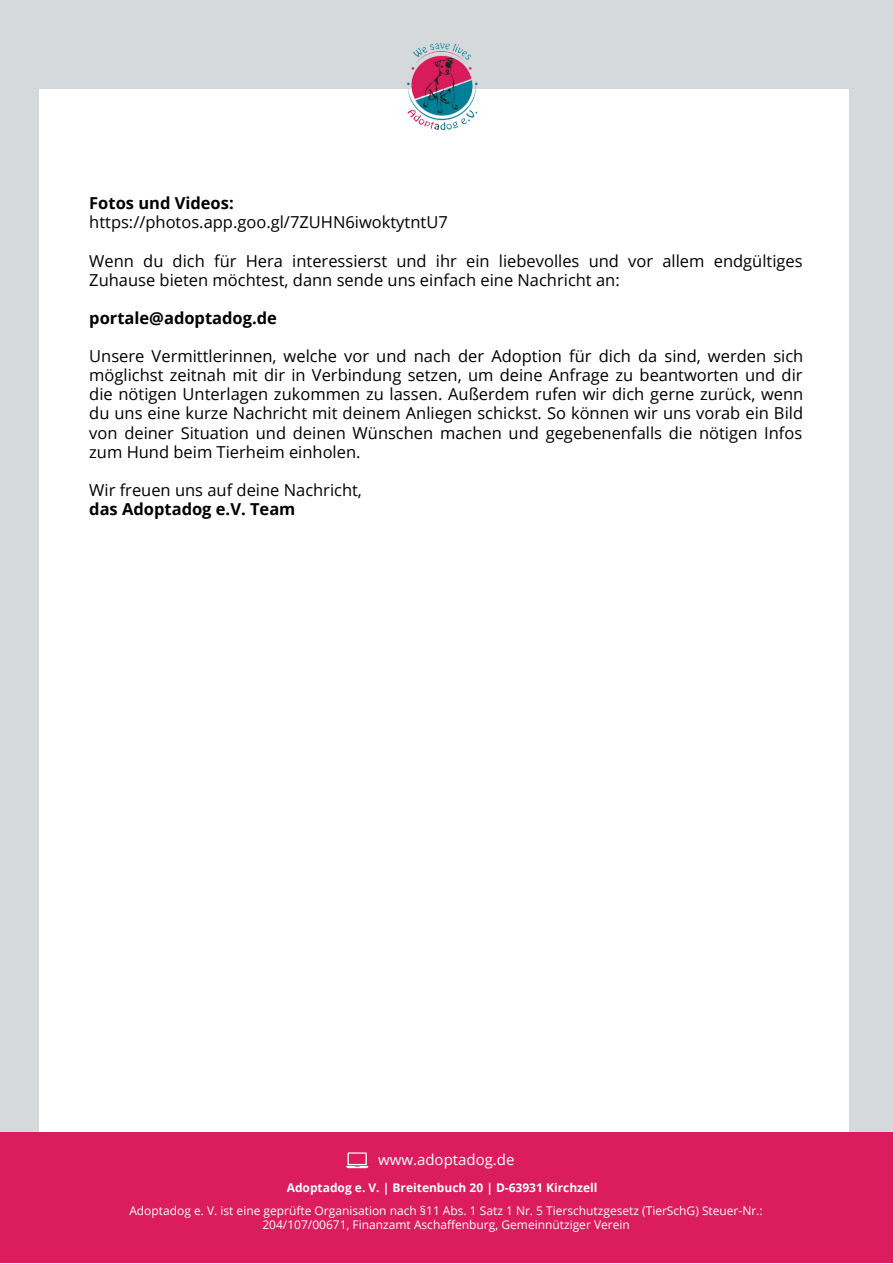
<style>
.page{position:relative;width:893px;height:1264px;background:#fff}
.page>*{position:absolute;margin:0;border:0;box-sizing:border-box;transform-origin:0 0}
.t1{font:16.5px/19px "Open Sans";color:#000}
.t2{font:700 16.5px "Open Sans";color:#000}
.t3{font:15px "Open Sans";color:#fff}
.t4{font:12px/14px "Open Sans";color:#fff;text-align:center}
.t5{font:700 12px "Open Sans";color:#fff}
</style>
<div class="page">
<div style="left:0;top:0;width:892px;height:1262px;background:#d5d9dc"></div>
<div style="left:39px;top:89px;width:809px;height:1173px;background:#fff"></div>
<img style="left:406px;top:43px;width:72px;height:87px">
<div style="left:0;top:1131px;width:892px;height:131px;background:#db1d5d"></div>
<svg style="left:346px;top:1152px;width:22px;height:16px"></svg>
<p class="t2" style="left:89px;top:191px;width:146px">Fotos und Videos:</p>
<p class="t1" style="left:89px;top:212px;width:360px">https://photos.app.goo.gl/7ZUHN6iwoktytntU7</p>
<p class="t1" style="left:89px;top:250px;width:714px">Wenn du dich für Hera interessierst und ihr ein liebevolles und vor allem endgültiges<br>Zuhause bieten möchtest, dann sende uns einfach eine Nachricht an:</p>
<p class="t2" style="left:89px;top:306px;width:189px">portale@adoptadog.de</p>
<p class="t1" style="left:89px;top:346px;width:715px;text-align:justify">Unsere Vermittlerinnen, welche vor und nach der Adoption für dich da sind, werden sich möglichst zeitnah mit dir in Verbindung setzen, um deine Anfrage zu beantworten und dir die nötigen Unterlagen zukommen zu lassen. Außerdem rufen wir dich gerne zurück, wenn du uns eine kurze Nachricht mit deinem Anliegen schickst. So können wir uns vorab ein Bild von deiner Situation und deinen Wünschen machen und gegebenenfalls die nötigen Infos zum Hund beim Tierheim einholen.</p>
<p class="t1" style="left:89px;top:480px;width:274px">Wir freuen uns auf deine Nachricht,</p>
<p class="t2" style="left:89px;top:497px;width:208px">das Adoptadog e.V. Team</p>
<p class="t3" style="left:378px;top:1149px;width:138px">www.adoptadog.de</p>
<p class="t5" style="left:287px;top:1179px;width:312px">Adoptadog e. V. | Breitenbuch 20 | D-63931 Kirchzell</p>
<p class="t4" style="left:129px;top:1202px;width:634px">Adoptadog e. V. ist eine geprüfte Organisation nach §11 Abs. 1 Satz 1 Nr. 5 Tierschutzgesetz (TierSchG) Steuer-Nr.:<br>204/107/00671, Finanzamt Aschaffenburg, Gemeinnütziger Verein</p>
</div>
